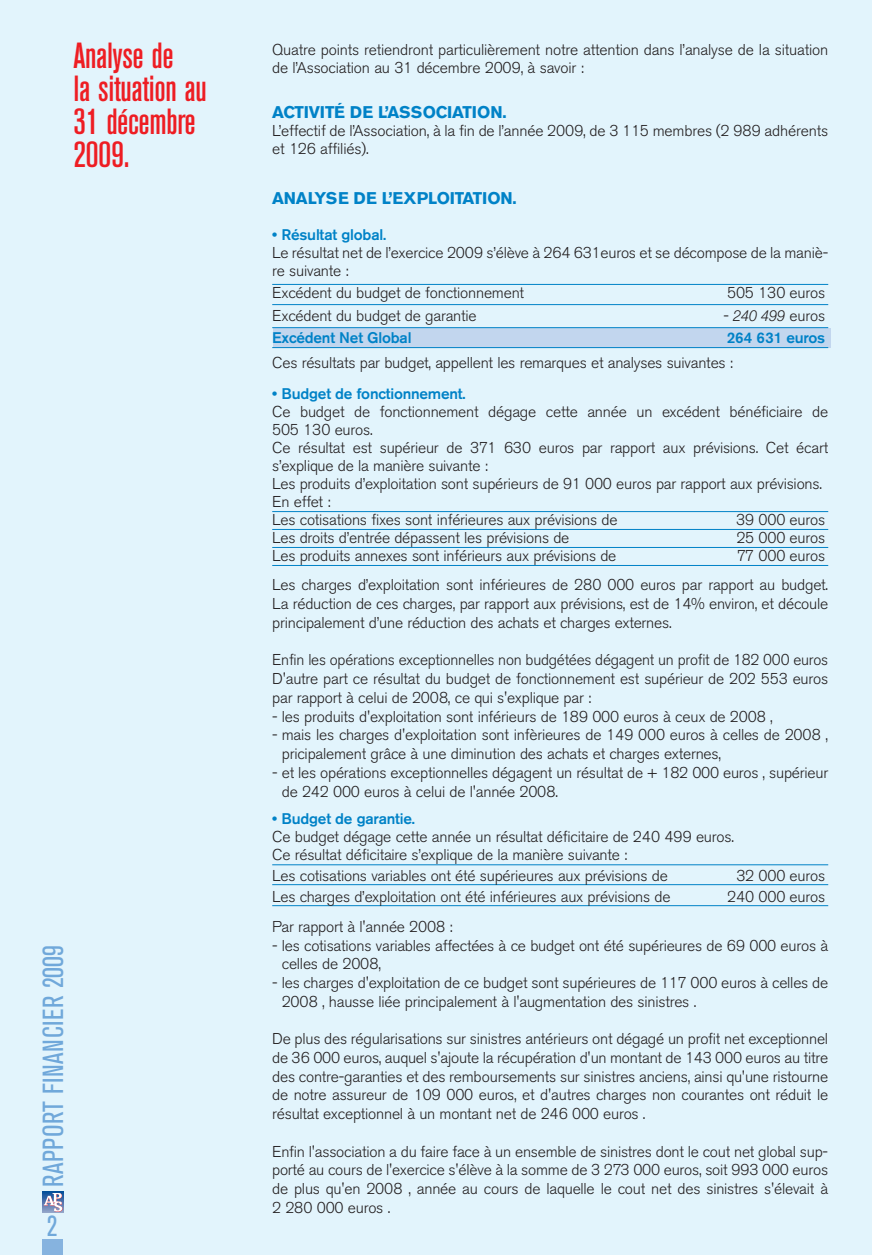
<style>
.page{position:relative;width:872px;height:1255px;background:#fff}
.page>*{position:absolute;margin:0;border:0;box-sizing:border-box;transform-origin:0 0}
.t1{font:500 condensed 36px/33px "Akzidenz Grotesk BE";letter-spacing:-.01em;color:#ee1d23}
.t2{font:condensed 28.8px "Akzidenz Grotesk BE";letter-spacing:.015em;color:#70a8da}
.t3{font:700 16.8px "Akzidenz Grotesk BE";letter-spacing:-.01em;color:#0082c7}
.t4{font:300 15.6px/18.8px "Akzidenz Grotesk BE";letter-spacing:-.015em;color:#231f20}
.t5{font:500 15.3px "Akzidenz Grotesk BE";letter-spacing:-.015em;color:#0082c7}
.s1{font-family:"Helvetica Neue";font-style:italic;font-size:15.3px}
</style>
<div class="page">
<div style="left:0;top:0;width:872px;height:1254px;background:#e2f4fc"></div>
<svg style="left:43px;top:1191px;width:20px;height:21px"></svg>
<svg style="left:44px;top:1192px;width:18px;height:19px"></svg>
<div style="left:43px;top:1239px;width:20px;height:15px;background:#86b3df"></div>
<div style="left:273px;top:327px;width:557px;height:20px;background:#c2d6ee"></div>
<hr style="left:272px;top:284px;width:556px;height:1px;background:#0082c7">
<hr style="left:272px;top:304px;width:556px;height:1px;background:#0082c7">
<hr style="left:272px;top:327px;width:556px;height:1px;background:#0082c7">
<hr style="left:272px;top:347px;width:556px;height:1px;background:#0082c7">
<hr style="left:272px;top:511px;width:556px;height:1px;background:#0082c7">
<hr style="left:272px;top:529px;width:556px;height:1px;background:#0082c7">
<hr style="left:272px;top:547px;width:556px;height:1px;background:#0082c7">
<hr style="left:272px;top:565px;width:556px;height:1px;background:#0082c7">
<hr style="left:272px;top:864px;width:556px;height:1px;background:#0082c7">
<hr style="left:272px;top:884px;width:556px;height:1px;background:#0082c7">
<hr style="left:272px;top:905px;width:556px;height:1px;background:#0082c7">
<h2 class="t2" style="left:43px;top:1186px;width:243px;rotate:-90deg">RAPPORT FINANCIER 2009</h2>
<h2 class="t2" style="left:47px;top:1215px;width:12px">2</h2>
<h1 class="t1" style="left:74px;top:41px;width:135px">Analyse de<br>la situation au<br>31 décembre<br>2009.</h1>
<p class="t4" style="left:272px;top:42px;width:557px;line-height:18px">Quatre points retiendront particulièrement notre attention dans l’analyse de la situation de l’Association au 31 décembre 2009, à savoir :</p>
<p class="t3" style="left:272px;top:106px;width:236px">ACTIVITÉ DE L’ASSOCIATION.</p>
<p class="t4" style="left:272px;top:123px;width:557px;line-height:18px">L’effectif de l’Association, à la fin de l’année 2009, de 3 115 membres (2 989 adhérents et 126 affiliés).</p>
<p class="t3" style="left:272px;top:191px;width:246px">ANALYSE DE L’EXPLOITATION.</p>
<p class="t5" style="left:272px;top:229px;width:115px">• Résultat global.</p>
<p class="t4" style="left:272px;top:244px;width:557px;line-height:18px">Le résultat net de l’exercice 2009 s’élève à 264 631euros et se décompose de la maniè&shy;re suivante :</p>
<p class="t4" style="left:272px;top:284px;width:253px">Excédent du budget de fonctionnement</p>
<p class="t4" style="left:727px;top:284px;width:99px">505 130 euros</p>
<p class="t4" style="left:272px;top:307px;width:206px">Excédent du budget de garantie</p>
<p class="t4" style="left:723px;top:307px;width:103px">- <span class="s1">240 499</span> euros</p>
<p class="t5" style="left:272px;top:332px;width:141px">Excédent Net Global</p>
<p class="t5" style="left:727px;top:332px;width:100px">264 631 euros</p>
<p class="t4" style="left:272px;top:354px;width:462px">Ces résultats par budget, appellent les remarques et analyses suivantes :</p>
<p class="t5" style="left:272px;top:388px;width:195px">• Budget de fonctionnement.</p>
<p class="t4" style="left:272px;top:404px;width:557px;line-height:18px">Ce budget de fonctionnement dégage cette année un excédent bénéficiaire de 505 130 euros.<br>Ce résultat est supérieur de 371 630 euros par rapport aux prévisions. Cet écart s’explique de la manière suivante :<br>Les produits d’exploitation sont supérieurs de 91 000 euros par rapport aux prévisions.<br>En effet :<br>Les cotisations fixes sont inférieures aux prévisions de</p>
<p class="t4" style="left:736px;top:512px;width:91px">39 000 euros</p>
<p class="t4" style="left:272px;top:530px;width:299px">Les droits d’entrée dépassent les prévisions de</p>
<p class="t4" style="left:736px;top:530px;width:90px">25 000 euros</p>
<p class="t4" style="left:272px;top:548px;width:346px">Les produits annexes sont inférieurs aux prévisions de</p>
<p class="t4" style="left:272px;top:542px;width:557px;line-height:29.1px;text-align:right">77 000 euros<br>Les charges d’exploitation sont inférieures de 280 000 euros par rapport au budget.</p>
<p class="t4" style="left:272px;top:595px;width:557px">La réduction de ces charges, par rapport aux prévisions, est de 14% environ, et découle principalement d’une réduction des achats et charges externes.</p>
<p class="t4" style="left:272px;top:652px;width:557px;text-align:justify">Enfin les opérations exceptionnelles non budgétées dégagent un profit de 182 000 euros D'autre part ce résultat du budget de fonctionnement est supérieur de 202 553 euros par rapport à celui de 2008, ce qui s'explique par :</p>
<p class="t4" style="left:272px;top:708px;width:502px">- les produits d'exploitation sont inférieurs de 189 000 euros à ceux de 2008 ,</p>
<p class="t4" style="left:282px;top:726px;width:548px;text-indent:-10px">- mais les charges d'exploitation sont infèrieures de 149 000 euros à celles de 2008 , pricipalement grâce à une diminution des achats et charges externes,</p>
<p class="t4" style="left:282px;top:764px;width:548px;text-indent:-10px">- et les opérations exceptionnelles dégagent un résultat de + 182 000 euros , supérieur de 242 000 euros à celui de l'année 2008.</p>
<p class="t5" style="left:272px;top:812px;width:144px">• Budget de garantie.</p>
<p class="t4" style="left:272px;top:828px;width:463px;line-height:18px">Ce budget dégage cette année un résultat déficitaire de 240 499 euros.<br>Ce résultat déficitaire s’explique de la manière suivante :</p>
<p class="t4" style="left:272px;top:867px;width:397px">Les cotisations variables ont été supérieures aux prévisions de</p>
<p class="t4" style="left:736px;top:867px;width:90px">32 000 euros</p>
<p class="t4" style="left:272px;top:888px;width:400px">Les charges d’exploitation ont été inférieures aux prévisions de</p>
<p class="t4" style="left:727px;top:888px;width:99px">240 000 euros</p>
<p class="t4" style="left:272px;top:918px;width:182px">Par rapport à l'année 2008 :</p>
<p class="t4" style="left:282px;top:936px;width:548px;text-indent:-10px">- les cotisations variables affectées à ce budget ont été supérieures de 69 000 euros à celles de 2008,</p>
<p class="t4" style="left:282px;top:974px;width:548px;text-indent:-10px">- les charges d'exploitation de ce budget sont supérieures de 117 000 euros à celles de<br>2008 , hausse liée principalement à l'augmentation des sinistres .</p>
<p class="t4" style="left:272px;top:1030px;width:557px;text-align:justify">De plus des régularisations sur sinistres antérieurs ont dégagé un profit net exceptionnel de 36 000 euros, auquel s'ajoute la récupération d'un montant de 143 000 euros au titre des contre-garanties et des remboursements sur sinistres anciens, ainsi qu'une ristourne de notre assureur de 109 000 euros, et d'autres charges non courantes ont réduit le résultat exceptionnel à un montant net de 246 000 euros .</p>
<p class="t4" style="left:272px;top:1142px;width:557px;text-align:justify">Enfin l'association a du faire face à un ensemble de sinistres dont le cout net global sup&shy;porté au cours de l'exercice s'élève à la somme de 3 273 000 euros, soit 993 000 euros de plus qu'en 2008 , année au cours de laquelle le cout net des sinistres s'élevait à 2 280 000 euros .</p>
</div>
